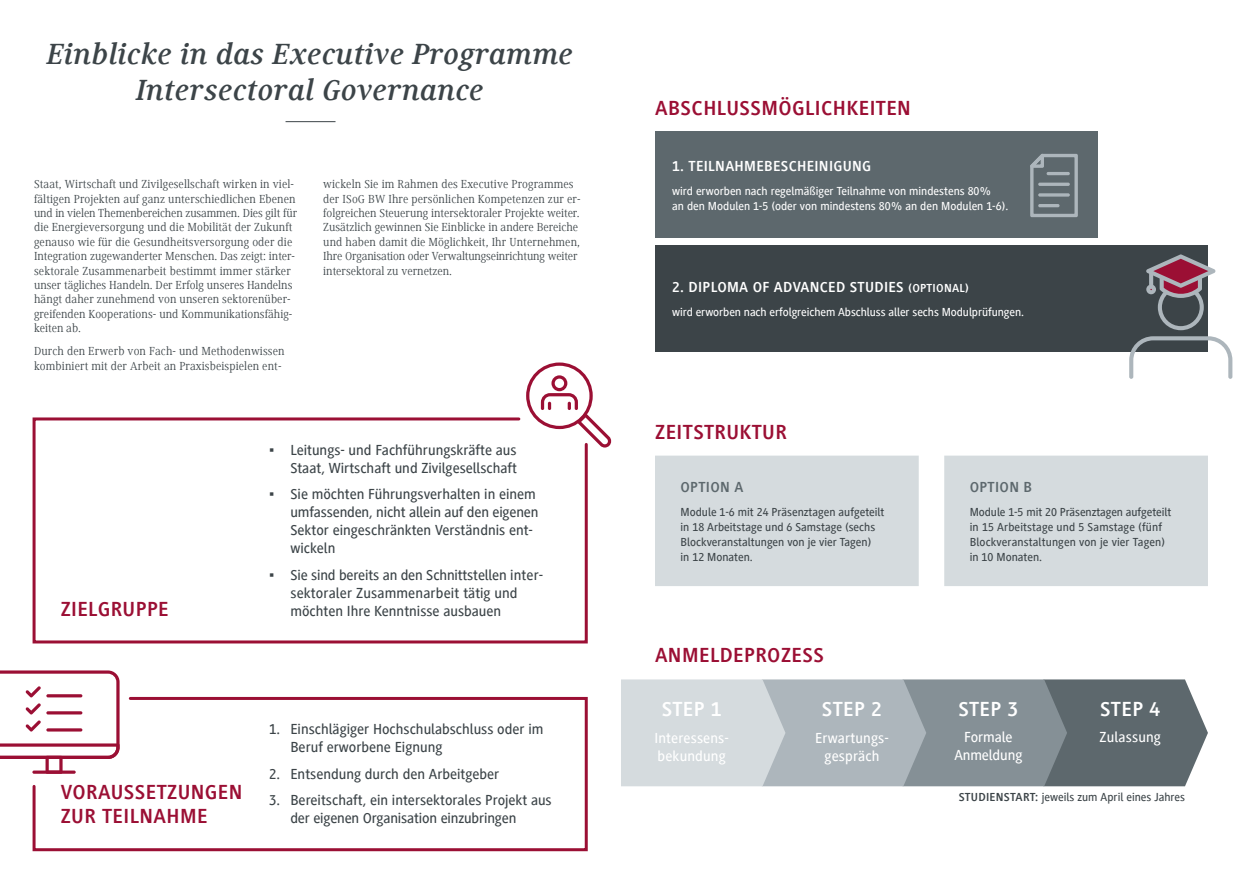
<style>
.page{position:relative;width:1242px;height:893px;background:#fff}
.page>*{position:absolute;margin:0;border:0;box-sizing:border-box;transform-origin:0 0}
.t1{font:italic 700 30px/36px "Generis Serif Com";letter-spacing:.01em;color:#3c4448;text-align:center}
.t2{font:700 21px/24px "Generis Sans Com";letter-spacing:.02em;color:#9b0f34}
.t3{font:700 21px "Generis Sans Com";letter-spacing:.02em;color:#fff}
.t4{font:500 15px/18px "Generis Sans Com";color:#3c4448}
.t5{font:500 15px/18px "Generis Sans Com";letter-spacing:.01em;color:#fff;text-align:center}
.t6{font:700 15px "Generis Sans Com";letter-spacing:.02em;color:#fff}
.t7{font:700 15px "Generis Sans Com";letter-spacing:.02em;color:#5d686d}
.t8{font:12px/14.4px "Generis Serif Com";letter-spacing:.01em;color:#3c4448}
.t9{font:500 12px/15px "Generis Sans Com";color:#3c4448}
.t10{font:500 12px/15px "Generis Sans Com";color:#fff}
.s1{font-family:"Arial";font-weight:400}
.s2{font-size:12px}
.s3{font-weight:700}
</style>
<div class="page">
<div style="left:655px;top:456px;width:553px;height:130px;background:#d5dbde"></div>
<svg style="left:621px;top:679px;width:587px;height:107px;background:#9ca5aa"></svg>
<div style="left:655px;top:132px;width:442px;height:106px;background:#5d686d"></div>
<svg style="left:1030px;top:153px;width:48px;height:65px"></svg>
<div style="left:1038px;top:204px;width:21px;height:3px;border:2px solid #adb6bc"></div>
<div style="left:655px;top:245px;width:553px;height:107px;background:#3c4448"></div>
<svg style="left:1129px;top:336px;width:103px;height:43px"></svg>
<svg style="left:1146px;top:254px;width:69px;height:76px"></svg>
<hr style="left:285px;top:121px;width:50px;height:1px;background:#3c4448">
<svg style="left:32px;top:417px;width:556px;height:227px"></svg>
<svg style="left:32px;top:696px;width:556px;height:156px"></svg>
<svg style="left:526px;top:362px;width:86px;height:86px"></svg>
<svg style="left:0;top:670px;width:120px;height:104px"></svg>
<svg style="left:32px;top:770px;width:44px;height:4px"></svg>
<h1 class="t1" style="left:48px;top:37px;width:527px">Einblicke in das Executive Programme<br>Intersectoral Governance</h1>
<p class="t8" style="left:34px;top:177px;width:265px">Staat, Wirtschaft und Zivilgesellschaft wirken in viel&shy;fältigen Projekten auf ganz unterschiedlichen Ebenen und in vielen Themenbereichen zusammen. Dies gilt für die Energieversorgung und die Mobilität der Zukunft genauso wie für die Gesundheitsversorgung oder die Integration zugewanderter Menschen. Das zeigt: inter&shy;sektorale Zusammenarbeit bestimmt immer stärker unser tägliches Handeln. Der Erfolg unseres Handelns hängt daher zunehmend von unseren sektorenüber&shy;greifenden Kooperations- und Kommunikationsfähig&shy;keiten ab.</p>
<p class="t8" style="left:34px;top:344px;width:252px">Durch den Erwerb von Fach- und Methodenwissen kombiniert mit der Arbeit an Praxisbeispielen ent-</p>
<p class="t8" style="left:323px;top:177px;width:259px">wickeln Sie im Rahmen des Executive Programmes der ISoG BW Ihre persönlichen Kompetenzen zur er&shy;folgreichen Steuerung intersektoraler Projekte weiter.<br>Zusätzlich gewinnen Sie Einblicke in andere Bereiche und haben damit die Möglichkeit, Ihr Unternehmen, Ihre Organisation oder Verwaltungseinrichtung weiter intersektoral zu vernetzen.</p>
<h2 class="t2" style="left:61px;top:597px;width:110px">ZIELGRUPPE</h2>
<p class="t4" style="left:269px;top:441px;width:249px;text-align:right"><span class="s1">▪</span> Leitungs- und Fachführungskräfte aus<br>Staat, Wirtschaft und Zivilgesellschaft</p>
<p class="t4" style="left:290px;top:485px;width:250px;text-indent:-21px"><span class="s1">▪</span> Sie möchten Führungsverhalten in einem umfassenden, nicht allein auf den eigenen Sektor eingeschränkten Verständnis ent&shy;wickeln</p>
<p class="t4" style="left:290px;top:566px;width:254px;text-indent:-21px"><span class="s1">▪</span> Sie sind bereits an den Schnittstellen inter&shy;sektoraler Zusammenarbeit tätig und möchten Ihre Kenntnisse ausbauen</p>
<h2 class="t2" style="left:61px;top:781px;width:183px">VORAUSSETZUNGEN<br>ZUR TEILNAHME</h2>
<p class="t4" style="left:290px;top:721px;width:254px;text-indent:-21px">1. Einschlägiger Hochschulabschluss oder im<br>Beruf erworbene Eignung</p>
<p class="t4" style="left:269px;top:765px;width:232px">2. Entsendung durch den Arbeitgeber</p>
<p class="t4" style="left:290px;top:792px;width:263px;text-indent:-21px">3. Bereitschaft, ein intersektorales Projekt aus der eigenen Organisation einzubringen</p>
<h2 class="t2" style="left:655px;top:96px;width:257px">ABSCHLUSSMÖGLICHKEITEN</h2>
<p class="t6" style="left:672px;top:158px;width:200px">1. TEILNAHMEBESCHEINIGUNG</p>
<p class="t10" style="left:672px;top:183px;width:338px">wird erworben nach regelmäßiger Teilnahme von mindestens 80%<br>an den Modulen 1-5 (oder von mindestens 80% an den Modulen 1-6).</p>
<p class="t6" style="left:672px;top:279px;width:298px">2. DIPLOMA OF ADVANCED STUDIES <span class="s2">(OPTIONAL)</span></p>
<p class="t10" style="left:672px;top:304px;width:353px">wird erworben nach erfolgreichem Abschluss aller sechs Modulprüfungen.</p>
<h2 class="t2" style="left:655px;top:420px;width:133px">ZEITSTRUKTUR</h2>
<p class="t7" style="left:680px;top:479px;width:64px">OPTION A</p>
<p class="t9" style="left:680px;top:504px;width:205px">Module 1-6 mit 24 Präsenztagen aufgeteilt in 18 Arbeitstage und 6 Samstage (sechs Blockveranstaltungen von je vier Tagen)<br>in 12 Monaten.</p>
<h2 class="t2" style="left:655px;top:643px;width:170px">ANMELDEPROZESS</h2>
<h2 class="t3" style="left:661px;top:698px;width:62px">STEP 1</h2>
<p class="t5" style="left:654px;top:729px;width:76px;text-align:left">Interessens&shy;bekundung</p>
<h2 class="t3" style="left:822px;top:698px;width:62px">STEP 2</h2>
<p class="t5" style="left:815px;top:729px;width:75px">Erwartungs&shy;gespräch</p>
<p class="t7" style="left:969px;top:479px;width:64px">OPTION B</p>
<p class="t9" style="left:969px;top:504px;width:203px">Module 1-5 mit 20 Präsenztagen aufgeteilt in 15 Arbeitstage und 5 Samstage (fünf Blockveranstaltungen von je vier Tagen) in 10 Monaten.</p>
<h2 class="t3" style="left:958px;top:697px;width:62px">STEP 3</h2>
<p class="t5" style="left:954px;top:728px;width:70px">Formale<br>Anmeldung</p>
<h2 class="t3" style="left:1100px;top:697px;width:62px">STEP 4</h2>
<p class="t5" style="left:1099px;top:728px;width:63px">Zulassung</p>
<p class="t9" style="left:958px;top:790px;width:228px"><span class="s3">STUDIENSTART:</span> jeweils zum April eines Jahres</p>
</div>
